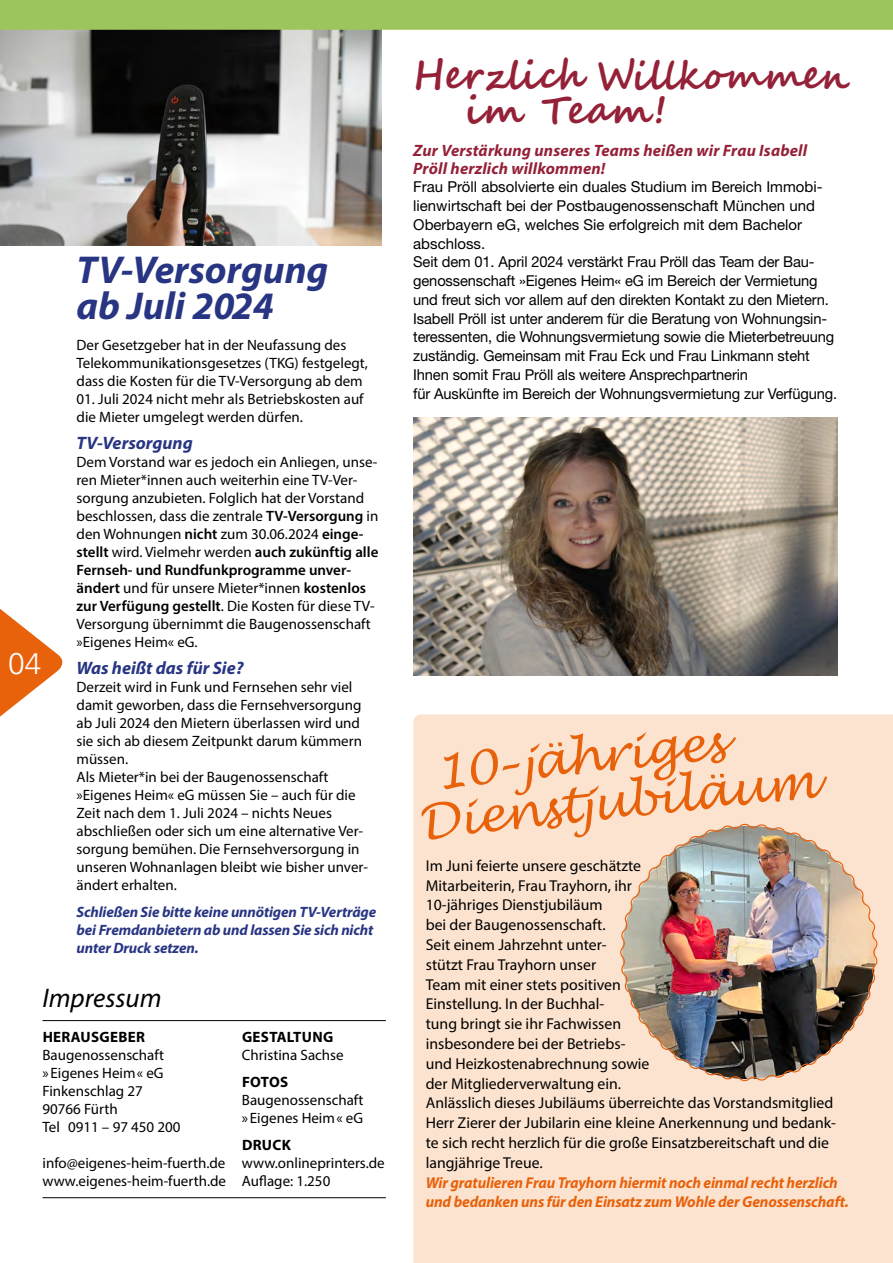
<style>
.page{position:relative;width:893px;height:1263px;background:#fff}
.page>*{position:absolute;margin:0;border:0;box-sizing:border-box;transform-origin:0 0}
.t1{font:italic 46.8px/48px "Lucida Handwriting";color:#e8610b}
.t2{font:700 39px/35.7px "Segoe Script";letter-spacing:-.01em;color:#942137}
.t3{font:italic 700 39px/36px "Myriad Pro";color:#283583}
.t4{font:300 30px "Univers LT Std";color:#fff}
.t5{font:italic 27px "Myriad Pro";color:#000}
.t6{font:italic 700 18px "Myriad Pro";color:#283583}
.t7{font:italic 700 16.5px/18px "Myriad Pro";letter-spacing:.01em;color:#942137}
.t8{font:15.75px/19.8px "Myriad Pro";color:#000}
.t9{font:italic 700 15.75px/19.8px "Myriad Pro";letter-spacing:-.01em;color:#e8610b}
.t10{font:15px/18px "Myriad Pro";color:#000}
.t11{font:15px/18.8px "Helvetica Neue LT Std";letter-spacing:-.01em;color:#000}
.t12{font:italic 700 15px/18px "Myriad Pro";letter-spacing:-.01em;color:#283583}
.t13{font:700 15px "Myriad Pro";letter-spacing:.02em;color:#000}
.s1{font-weight:600}
</style>
<div class="page">
<img style="left:0;top:30px;width:381px;height:216px">
<hr style="left:43px;top:1020px;width:343px;height:1px;background:#000">
<hr style="left:43px;top:1197px;width:343px;height:1px;background:#000">
<div style="left:413px;top:714px;width:480px;height:549px;background:#fce3cf"></div>
<svg style="left:0;top:608px;width:63px;height:109px"></svg>
<div style="left:0;top:0;width:893px;height:30px;background:#9cc65d"></div>
<img style="left:413px;top:418px;width:424px;height:257px">
<img style="left:620px;top:822px;width:259px;height:261px">
<h3 class="t4" style="left:8px;top:645px;width:35px">04</h3>
<h2 class="t3" style="left:77px;top:251px;width:253px">TV-Versorgung ab Juli 2024</h2>
<p class="t10" style="left:77px;top:335px;width:293px">Der Gesetzgeber hat in der Neufassung des<br>Telekommunikationsgesetzes (TKG) festgelegt, dass die Kosten für die TV-Versorgung ab dem</p>
<p class="t10" style="left:77px;top:389px;width:289px">01. Juli 2024 nicht mehr als Betriebskosten auf die Mieter umgelegt werden dürfen.</p>
<p class="t6" style="left:77px;top:431px;width:118px">TV-Versorgung</p>
<p class="t10" style="left:77px;top:452px;width:303px">Dem Vorstand war es jedoch ein Anliegen, unse&shy;ren Mieter*innen auch weiterhin eine TV-Ver&shy;sorgung anzubieten. Folglich hat der Vorstand beschlossen, dass die zentrale <span class="s1">TV-Versorgung</span> in den Wohnungen <span class="s1">nicht</span> zum 30.06.2024 <span class="s1">einge&shy;stellt</span> wird. Vielmehr werden <span class="s1">auch zukünftig alle Fernseh- und Rundfunkprogramme unver&shy;ändert</span> und für unsere Mieter*innen <span class="s1">kostenlos zur Verfügung gestellt</span>. Die Kosten für diese TV-Versorgung übernimmt die Baugenossenschaft »Eigenes Heim« eG.</p>
<p class="t6" style="left:77px;top:656px;width:169px">Was heißt das für Sie?</p>
<p class="t10" style="left:77px;top:677px;width:293px">Derzeit wird in Funk und Fernsehen sehr viel damit geworben, dass die Fernsehversorgung ab Juli 2024 den Mietern überlassen wird und sie sich ab diesem Zeitpunkt darum kümmern müssen.<br>Als Mieter*in bei der Baugenossenschaft »Eigenes Heim« eG müssen Sie – auch für die Zeit nach dem 1. Juli 2024 – nichts Neues abschließen oder sich um eine alternative Ver&shy;sorgung bemühen. Die Fernsehversorgung in unseren Wohnanlagen bleibt wie bisher unver&shy;ändert erhalten.</p>
<p class="t12" style="left:77px;top:902px;width:301px">Schließen Sie bitte keine unnötigen TV-Verträge bei Fremdanbietern ab und lassen Sie sich nicht unter Druck setzen.</p>
<h3 class="t5" style="left:43px;top:981px;width:121px">Impressum</h3>
<p class="t13" style="left:43px;top:1027px;width:104px">HERAUSGEBER</p>
<p class="t10" style="left:43px;top:1046px;width:140px">Baugenossenschaft<br>» Eigenes Heim « eG<br>Finkenschlag 27<br>90766 Fürth<br>Tel 0911 – 97 450 200</p>
<p class="t10" style="left:43px;top:1154px;width:185px">info@eigenes-heim-fuerth.de www.eigenes-heim-fuerth.de</p>
<p class="t13" style="left:242px;top:1027px;width:93px">GESTALTUNG</p>
<p class="t10" style="left:242px;top:1046px;width:103px">Christina Sachse</p>
<p class="t13" style="left:242px;top:1072px;width:48px">FOTOS</p>
<p class="t10" style="left:242px;top:1091px;width:123px">Baugenossenschaft » Eigenes Heim « eG</p>
<p class="t13" style="left:242px;top:1135px;width:50px">DRUCK</p>
<p class="t10" style="left:242px;top:1154px;width:144px">www.onlineprinters.de<br>Auflage: 1.250</p>
<h2 class="t2" style="left:464px;top:58px;width:386px;text-indent:-51px">Herzlich Willkommen im Team!</h2>
<p class="t7" style="left:413px;top:140px;width:395px">Zur Verstärkung unseres Teams heißen wir Frau Isabell<br>Pröll herzlich willkommen!</p>
<p class="t11" style="left:413px;top:177px;width:425px">Frau Pröll absolvierte ein duales Studium im Bereich Immobi&shy;lienwirtschaft bei der Postbaugenossenschaft München und Oberbayern eG, welches Sie erfolgreich mit dem Bachelor abschloss.<br>Seit dem 01. April 2024 verstärkt Frau Pröll das Team der Bau&shy;genossenschaft »Eigenes Heim« eG im Bereich der Vermietung und freut sich vor allem auf den direkten Kontakt zu den Mietern.<br>Isabell Pröll ist unter anderem für die Beratung von Wohnungsin&shy;teressenten, die Wohnungsvermietung sowie die Mieterbetreuung zuständig. Gemeinsam mit Frau Eck und Frau Linkmann steht Ihnen somit Frau Pröll als weitere Ansprechpartnerin<br>für Auskünfte im Bereich der Wohnungsvermietung zur Verfügung.</p>
<h1 class="t1" style="left:411px;top:752px;width:400px;text-indent:22px;rotate:-6deg">10– jähriges<br>Dienstjubiläum</h1>
<p class="t8" style="left:426px;top:855px;width:412px">Im Juni feierte unsere geschätzte<br>Mitarbeiterin, Frau Trayhorn, ihr<br>10-jähriges Dienstjubiläum<br>bei der Baugenossenschaft.<br>Seit einem Jahrzehnt unter-<br>stützt Frau Trayhorn unser<br>Team mit einer stets positiven<br>Einstellung. In der Buchhal-<br>tung bringt sie ihr Fachwissen<br>insbesondere bei der Betriebs-<br>und Heizkostenabrechnung sowie<br>der Mitgliederverwaltung ein.<br>Anlässlich dieses Jubiläums überreichte das Vorstandsmitglied Herr Zierer der Jubilarin eine kleine Anerkennung und bedank&shy;te sich recht herzlich für die große Einsatzbereitschaft und die langjährige Treue.</p>
<p class="t9" style="left:426px;top:1172px;width:424px">Wir gratulieren Frau Trayhorn hiermit noch einmal recht herzlich und bedanken uns für den Einsatz zum Wohle der Genossenschaft.</p>
</div>
